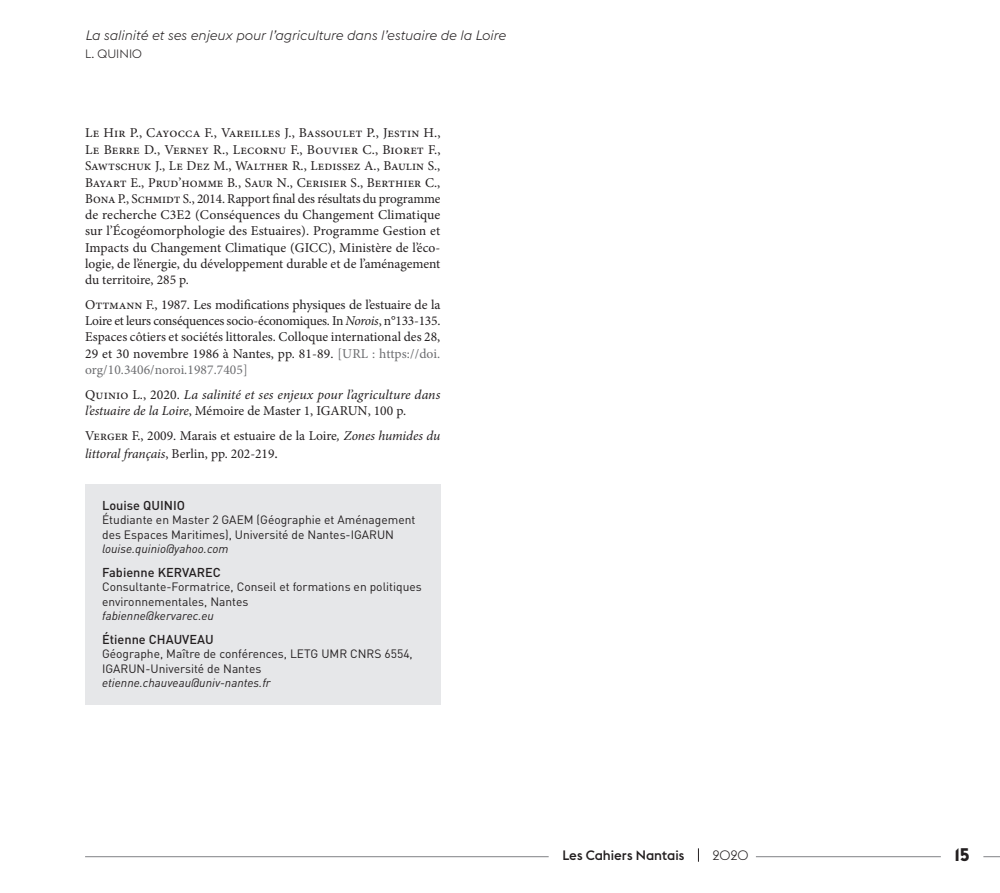
<style>
.page{position:relative;width:1000px;height:893px;background:#fff}
.page>*{position:absolute;margin:0;border:0;box-sizing:border-box;transform-origin:0 0}
.t1{font:700 18px "Euclid Flex";color:#231f20}
.t2{font:13.5px/16.4px "Minion Pro";color:#231f20;text-align:justify}
.t3{font:italic 13.5px/16.2px "Minion Pro";color:#231f20}
.t4{font:italic 300 13.5px "Euclid Flex";color:#231f20}
.t5{font:500 13.5px "Euclid Flex";color:#231f20}
.t6{font:300 13.5px "Euclid Flex";color:#231f20}
.t7{font:500 12.75px "DIN Pro";color:#231f20}
.t8{font:12px/14.4px "DIN Pro";color:#231f20}
.t9{font:italic 12px "DIN Pro";color:#231f20}
.t10{font:300 12px "Euclid Flex";color:#231f20}
.s1{font-style:italic}
.s2{color:#6c6d70}
.s3{font-style:normal}
.s4{font-size:15px}
</style>
<div class="page">
<svg style="left:983px;top:856px;width:16px;height:1px"></svg>
<hr style="left:85px;top:856px;width:463px;height:1px;background:#808285">
<hr style="left:755px;top:856px;width:185px;height:1px;background:#808285">
<svg style="left:698px;top:848px;width:1px;height:14px"></svg>
<div style="left:85px;top:484px;width:355px;height:221px;background:#e6e7e9"></div>
<p class="t4" style="left:85px;top:27px;width:422px">La salinité et ses enjeux pour l’agriculture dans l’estuaire de la Loire</p>
<p class="t10" style="left:85px;top:46px;width:58px">L. QUINIO</p>
<p class="t2" style="left:85px;top:125px;width:357px">Le Hir P., Cayocca F., Vareilles J., Bassoulet P., Jestin H., Le Berre D., Verney R., Lecornu F., Bouvier C., Bioret F., Sawtschuk J., Le Dez M., Walther R., Ledissez A., Baulin S., Bayart E., Prud’homme B., Saur N., Cerisier S., Berthier C., Bona P., Schmidt S., 2014. Rapport final des résultats du programme de recherche C3E2 (Conséquences du Changement Climatique sur l’Écogéomorphologie des Estuaires). Programme Gestion et Impacts du Changement Climatique (GICC), Ministère de l’éco&shy;logie, de l’énergie, du développement durable et de l’aménagement du territoire, 285 p.</p>
<p class="t2" style="left:85px;top:296px;width:357px">Ottmann F., 1987. Les modifications physiques de l’estuaire de la Loire et leurs conséquences socio-économiques. In <span class="s1">Norois</span>, n°133-135.<br>Espaces côtiers et sociétés littorales. Colloque international des 28, 29 et 30 novembre 1986 à Nantes, pp. 81-89. <span class="s2">[URL : https://doi. org/10.3406/noroi.1987.7405]</span></p>
<p class="t3" style="left:85px;top:386px;width:356px"><span class="s3">Quinio L., 2020.</span> La salinité et ses enjeux pour l’agriculture dans l’estuaire de la Loire<span class="s3">, Mémoire de Master 1, IGARUN, 100 p.</span></p>
<p class="t2" style="left:85px;top:427px;width:357px;line-height:18px">Verger F., 2009. Marais et estuaire de la Loire<span class="s1">, Zones humides du littoral français</span>, Berlin, pp. 202-219<span class="s4">.</span></p>
<p class="t7" style="left:102px;top:495px;width:84px">Louise QUINIO</p>
<p class="t8" style="left:102px;top:511px;width:315px">Étudiante en Master 2 GAEM (Géographie et Aménagement des Espaces Maritimes), Université de Nantes-IGARUN</p>
<p class="t9" style="left:102px;top:539px;width:128px">louise.quinio@yahoo.com</p>
<p class="t7" style="left:102px;top:562px;width:120px">Fabienne KERVAREC</p>
<p class="t8" style="left:102px;top:578px;width:321px">Consultante-Formatrice, Conseil et formations en politiques environnementales, Nantes</p>
<p class="t9" style="left:102px;top:606px;width:113px">fabienne@kervarec.eu</p>
<p class="t7" style="left:102px;top:629px;width:113px">Étienne CHAUVEAU</p>
<p class="t8" style="left:102px;top:645px;width:312px">Géographe, Maître de conférences, LETG UMR CNRS 6554,<br>IGARUN-Université de Nantes</p>
<p class="t9" style="left:102px;top:673px;width:170px">etienne.chauveau@univ-nantes.fr</p>
<p class="t5" style="left:562px;top:847px;width:123px">Les Cahiers Nantais</p>
<p class="t6" style="left:712px;top:847px;width:38px">2020</p>
<h1 class="t1" style="left:954px;top:844px;width:17px">15</h1>
</div>
